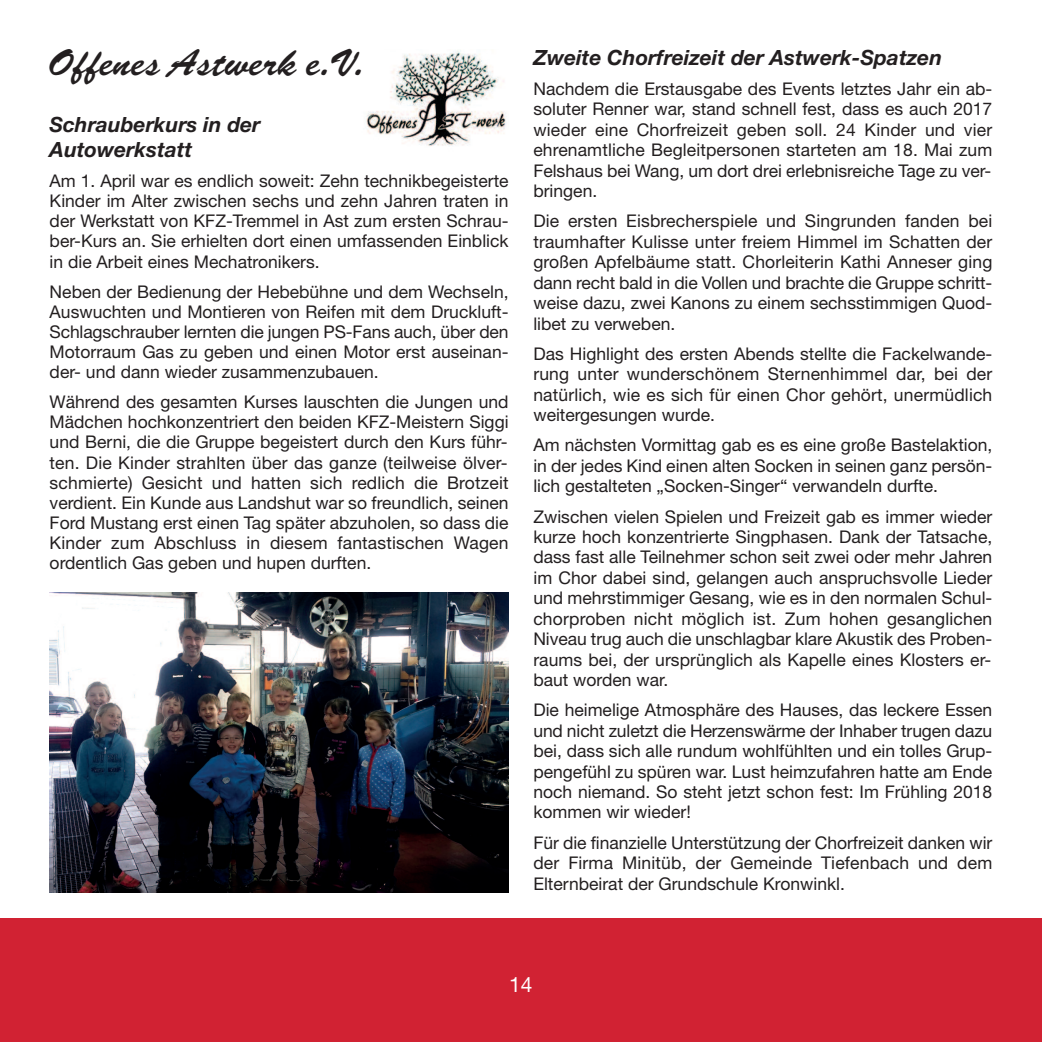
<style>
.page{position:relative;width:1042px;height:1042px;background:#fff}
.page>*{position:absolute;margin:0;border:0;box-sizing:border-box;transform-origin:0 0}
.t1{font:38.5px "Brush Scr D";color:#231f20}
.t2{font:italic 700 21px/24.5px "Helvetica Neue";color:#231f20}
.t3{font:21px "Helvetica Neue";color:#fff}
.t4{font:17.5px/20.5px "Helvetica Neue";color:#231f20;text-align:justify}
</style>
<div class="page">
<div style="left:0;top:918px;width:1042px;height:124px;background:#d12233"></div>
<img style="left:366px;top:50px;width:140px;height:96px">
<img style="left:50px;top:592px;width:458px;height:300px">
<h1 class="t1" style="left:50px;top:39px;width:317px">Offenes Astwerk e.V.</h1>
<p class="t2" style="left:50px;top:115px;width:212px">Schrauberkurs in der<br>Autowerkstatt</p>
<p class="t4" style="left:50px;top:172px;width:460px">Am 1. April war es endlich soweit: Zehn technikbegeisterte Kinder im Alter zwischen sechs und zehn Jahren traten in der Werkstatt von KFZ-Tremmel in Ast zum ersten Schrau&shy;ber-Kurs an. Sie erhielten dort einen umfassenden Einblick in die Arbeit eines Mechatronikers.</p>
<p class="t4" style="left:50px;top:283px;width:460px">Neben der Bedienung der Hebebühne und dem Wechseln, Auswuchten und Montieren von Reifen mit dem Druckluft-Schlagschrauber lernten die jungen PS-Fans auch, über den Motorraum Gas zu geben und einen Motor erst auseinan&shy;der- und dann wieder zusammenzubauen.</p>
<p class="t4" style="left:50px;top:394px;width:460px">Während des gesamten Kurses lauschten die Jungen und Mädchen hochkonzentriert den beiden KFZ-Meistern Siggi und Berni, die die Gruppe begeistert durch den Kurs führ&shy;ten. Die Kinder strahlten über das ganze (teilweise ölver&shy;schmierte) Gesicht und hatten sich redlich die Brotzeit verdient. Ein Kunde aus Landshut war so freundlich, seinen Ford Mustang erst einen Tag später abzuholen, so dass die Kinder zum Abschluss in diesem fantastischen Wagen ordentlich Gas geben und hupen durften.</p>
<p class="t2" style="left:533px;top:47px;width:410px">Zweite Chorfreizeit der Astwerk-Spatzen</p>
<p class="t4" style="left:533px;top:80px;width:460px">Nachdem die Erstausgabe des Events letztes Jahr ein ab&shy;soluter Renner war, stand schnell fest, dass es auch 2017 wieder eine Chorfreizeit geben soll. 24 Kinder und vier ehrenamtliche Begleitpersonen starteten am 18. Mai zum Felshaus bei Wang, um dort drei erlebnisreiche Tage zu ver&shy;bringen.</p>
<p class="t4" style="left:533px;top:213px;width:460px">Die ersten Eisbrecherspiele und Singrunden fanden bei traumhafter Kulisse unter freiem Himmel im Schatten der großen Apfelbäume statt. Chorleiterin Kathi Anneser ging dann recht bald in die Vollen und brachte die Gruppe schritt&shy;weise dazu, zwei Kanons zu einem sechsstimmigen Quod&shy;libet zu verweben.</p>
<p class="t4" style="left:533px;top:345px;width:460px">Das Highlight des ersten Abends stellte die Fackelwande&shy;rung unter wunderschönem Sternenhimmel dar, bei der natürlich, wie es sich für einen Chor gehört, unermüdlich weitergesungen wurde.</p>
<p class="t4" style="left:533px;top:437px;width:460px">Am nächsten Vormittag gab es es eine große Bastelaktion, in der jedes Kind einen alten Socken in seinen ganz persön&shy;lich gestalteten „Socken-Singer“ verwandeln durfte.</p>
<p class="t4" style="left:533px;top:508px;width:460px">Zwischen vielen Spielen und Freizeit gab es immer wieder kurze hoch konzentrierte Singphasen. Dank der Tatsache, dass fast alle Teilnehmer schon seit zwei oder mehr Jahren im Chor dabei sind, gelangen auch anspruchsvolle Lieder und mehrstimmiger Gesang, wie es in den normalen Schul&shy;chorproben nicht möglich ist. Zum hohen gesanglichen Niveau trug auch die unschlagbar klare Akustik des Proben&shy;raums bei, der ursprünglich als Kapelle eines Klosters er&shy;baut worden war.</p>
<p class="t4" style="left:533px;top:701px;width:460px">Die heimelige Atmosphäre des Hauses, das leckere Essen und nicht zuletzt die Herzenswärme der Inhaber trugen dazu bei, dass sich alle rundum wohlfühlten und ein tolles Grup&shy;pengefühl zu spüren war. Lust heimzufahren hatte am Ende noch niemand. So steht jetzt schon fest: Im Frühling 2018 kommen wir wieder!</p>
<p class="t4" style="left:533px;top:834px;width:460px">Für die finanzielle Unterstützung der Chorfreizeit danken wir der Firma Minitüb, der Gemeinde Tiefenbach und dem Elternbeirat der Grundschule Kronwinkl.</p>
<p class="t3" style="left:509px;top:977px;width:25px">14</p>
</div>
